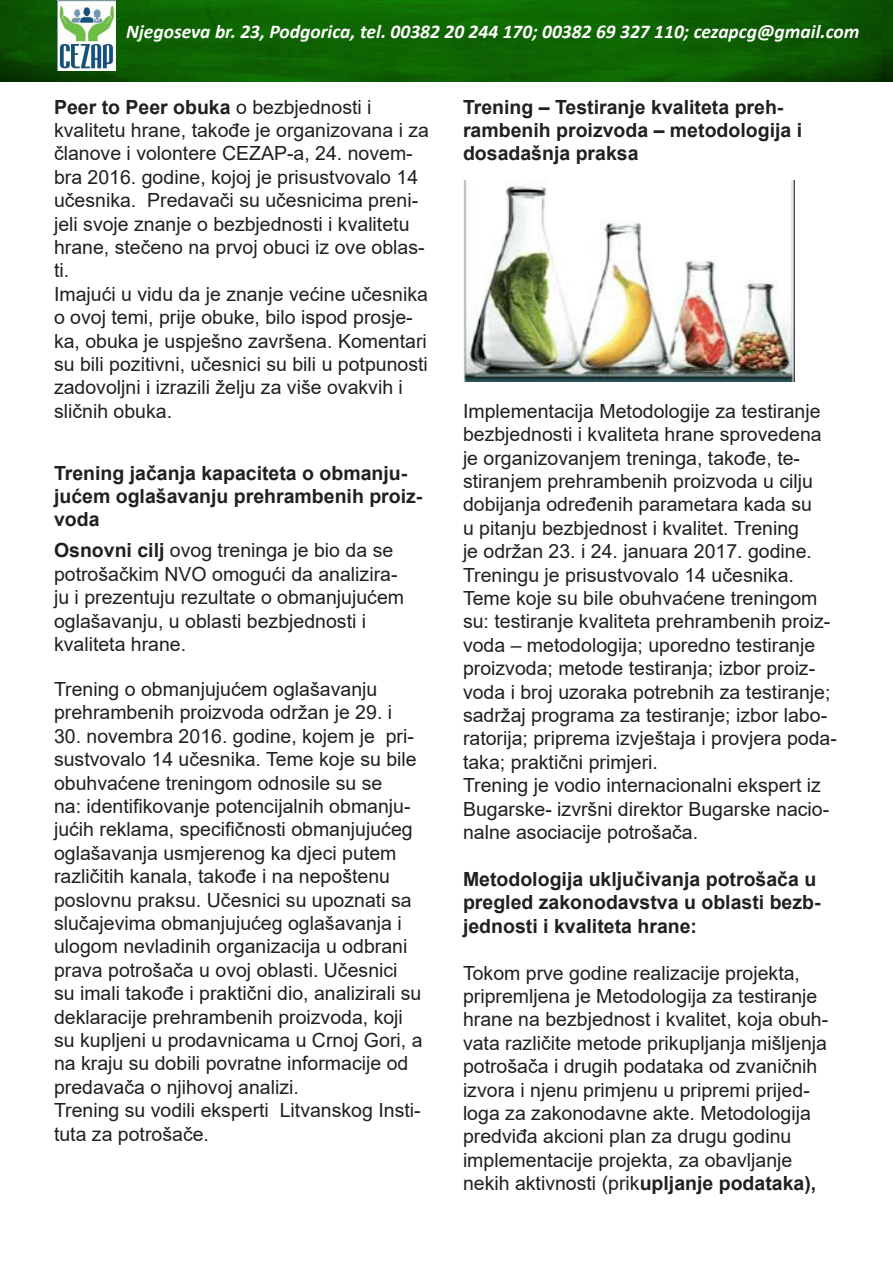
<style>
.page{position:relative;width:893px;height:1263px;background:#fff}
.page>*{position:absolute;margin:0;border:0;box-sizing:border-box;transform-origin:0 0}
.t1{font:19.5px/23.4px "Arial";color:#231f20}
.t2{font:700 19.5px/23.4px "Arial";color:#231f20}
.t3{font:italic 700 19.5px "Calibri";color:#fff}
.s1{font-weight:700}
</style>
<div class="page">
<img style="left:0;top:0;width:882px;height:81px">
<img style="left:58px;top:0;width:57px;height:71px">
<img style="left:463px;top:180px;width:331px;height:202px">
<img style="left:882px;top:0;width:11px;height:81px">
<p class="t3" style="left:126px;top:18px;width:735px">Njegoseva br. 23, Podgorica, tel. 00382 20 244 170; 00382 69 327 110; cezapcg@gmail.com</p>
<p class="t1" style="left:54px;top:95px;width:377px"><span class="s1">Peer to Peer obuka</span> o bezbjednosti i kvalitetu hrane, takođe je organizovana i za članove i volontere CEZAP-a, 24. novem&shy;bra 2016. godine, kojoj je prisustvovalo 14 učesnika. Predavači su učesnicima preni&shy;jeli svoje znanje o bezbjednosti i kvalitetu hrane, stečeno na prvoj obuci iz ove oblas&shy;ti.</p>
<p class="t1" style="left:54px;top:282px;width:375px">Imajući u vidu da je znanje većine učesnika o ovoj temi, prije obuke, bilo ispod prosje&shy;ka, obuka je uspješno završena. Komentari su bili pozitivni, učesnici su bili u potpunosti zadovoljni i izrazili želju za više ovakvih i sličnih obuka.</p>
<p class="t2" style="left:54px;top:461px;width:370px">Trening jačanja kapaciteta o obmanju&shy;jućem oglašavanju prehrambenih proiz&shy;voda</p>
<p class="t1" style="left:54px;top:539px;width:352px"><span class="s1">Osnovni cilj</span> ovog treninga je bio da se potrošačkim NVO omogući da analizira&shy;ju i prezentuju rezultate o obmanjujućem oglašavanju, u oblasti bezbjednosti i kvaliteta hrane.</p>
<p class="t1" style="left:54px;top:677px;width:340px">Trening o obmanjujućem oglašavanju prehrambenih proizvoda održan je 29. i</p>
<p class="t1" style="left:54px;top:724px;width:370px">30. novembra 2016. godine, kojem je pri&shy;sustvovalo 14 učesnika. Teme koje su bile obuhvaćene treningom odnosile su se<br>na: identifikovanje potencijalnih obmanju&shy;jućih reklama, specifičnosti obmanjujućeg oglašavanja usmjerenog ka djeci putem različitih kanala, takođe i na nepoštenu poslovnu praksu. Učesnici su upoznati sa slučajevima obmanjujućeg oglašavanja i ulogom nevladinih organizacija u odbrani prava potrošača u ovoj oblasti. Učesnici su imali takođe i praktični dio, analizirali su deklaracije prehrambenih proizvoda, koji su kupljeni u prodavnicama u Crnoj Gori, a na kraju su dobili povratne informacije od predavača o njihovoj analizi.</p>
<p class="t1" style="left:54px;top:1098px;width:368px">Trening su vodili eksperti Litvanskog Insti&shy;tuta za potrošače.</p>
<p class="t2" style="left:463px;top:95px;width:341px">Trening – Testiranje kvaliteta preh&shy;rambenih proizvoda – metodologija i dosadašnja praksa</p>
<p class="t1" style="left:463px;top:399px;width:375px">Implementacija Metodologije za testiranje bezbjednosti i kvaliteta hrane sprovedena je organizovanjem treninga, takođe, te&shy;stiranjem prehrambenih proizvoda u cilju dobijanja određenih parametara kada su<br>u pitanju bezbjednost i kvalitet. Trening<br>je održan 23. i 24. januara 2017. godine.<br>Treningu je prisustvovalo 14 učesnika.<br>Teme koje su bile obuhvaćene treningom su: testiranje kvaliteta prehrambenih proiz&shy;voda – metodologija; uporedno testiranje proizvoda; metode testiranja; izbor proiz&shy;voda i broj uzoraka potrebnih za testiranje; sadržaj programa za testiranje; izbor labo&shy;ratorija; priprema izvještaja i provjera poda&shy;taka; praktični primjeri.</p>
<p class="t1" style="left:463px;top:774px;width:368px">Trening je vodio internacionalni ekspert iz<br>Bugarske- izvršni direktor Bugarske nacio&shy;nalne asociacije potrošača.</p>
<p class="t2" style="left:463px;top:867px;width:359px">Metodologija uključivanja potrošača u pregled zakonodavstva u oblasti bezb&shy;jednosti i kvaliteta hrane:</p>
<p class="t1" style="left:463px;top:961px;width:367px">Tokom prve godine realizacije projekta, pripremljena je Metodologija za testiranje hrane na bezbjednost i kvalitet, koja obuh&shy;vata različite metode prikupljanja mišljenja potrošača i drugih podataka od zvaničnih izvora i njenu primjenu u pripremi prijed&shy;loga za zakonodavne akte. Metodologija predviđa akcioni plan za drugu godinu implementacije projekta, za obavljanje nekih aktivnosti (prik<span class="s1">upljanje podataka),</span></p>
</div>
